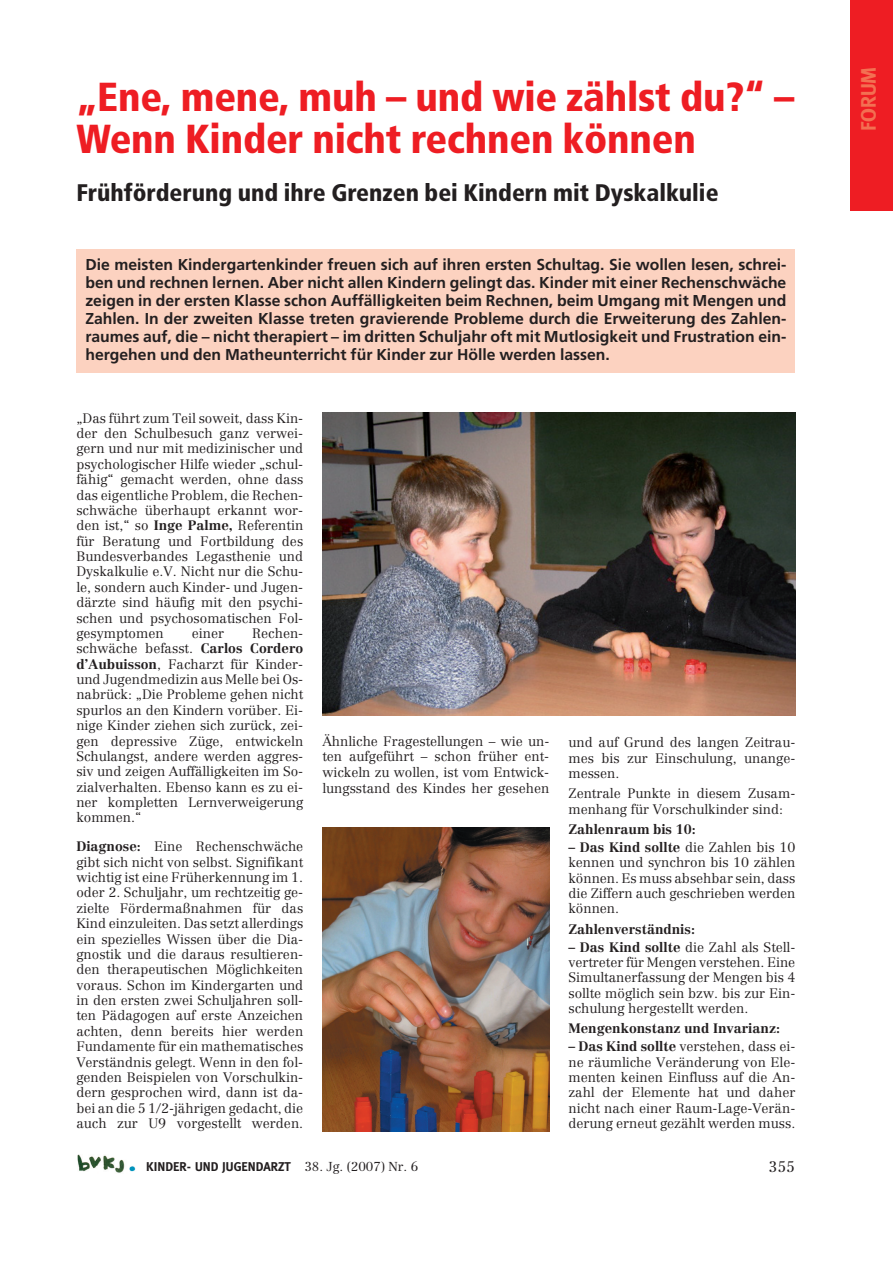
<style>
.page{position:relative;width:893px;height:1263px;background:#fff}
.page>*{position:absolute;margin:0;border:0;box-sizing:border-box;transform-origin:0 0}
.t1{font:900 condensed 40.5px/42px "Frutiger";letter-spacing:-.005em;color:#ee1d23}
.t2{font:900 condensed 24px "Frutiger";color:#231f20}
.t3{font:700 21px "Meta";color:#f37052}
.t4{font:700 15.75px/18px "Frutiger";color:#231f20;text-align:justify}
.t5{font:300 15px "Centennial";color:#231f20}
.t6{font:300 13.5px/15.5px "Centennial";color:#231f20;text-align:justify}
.t7{font:700 13.5px "Centennial";color:#231f20}
.t8{font:700 12.75px "Meta";color:#231f20}
.s1{font-weight:700}
.s2{font-family:"Centennial";font-weight:300}
</style>
<div class="page">
<div style="left:850px;top:0;width:42px;height:210px;background:#ee1d23"></div>
<img style="left:77px;top:1154px;width:59px;height:19px">
<div style="left:76px;top:249px;width:719px;height:124px;background:#fcd2c0"></div>
<img style="left:322px;top:827px;width:227px;height:304px">
<img style="left:322px;top:412px;width:473px;height:304px">
<h1 class="t1" style="left:76px;top:79px;width:719px">„Ene, mene, muh – und wie zählst du?“ –<br>Wenn Kinder nicht rechnen können</h1>
<h2 class="t2" style="left:76px;top:183px;width:643px">Frühförderung und ihre Grenzen bei Kindern mit Dyskalkulie</h2>
<p class="t4" style="left:85px;top:257px;width:702px">Die meisten Kindergartenkinder freuen sich auf ihren ersten Schultag. Sie wollen lesen, schrei&shy;ben und rechnen lernen. Aber nicht allen Kindern gelingt das. Kinder mit einer Rechenschwäche zeigen in der ersten Klasse schon Auffälligkeiten beim Rechnen, beim Umgang mit Mengen und Zahlen. In der zweiten Klasse treten gravierende Probleme durch die Erweiterung des Zahlen&shy;raumes auf, die – nicht therapiert – im dritten Schuljahr oft mit Mutlosigkeit und Frustration ein&shy;hergehen und den Matheunterricht für Kinder zur Hölle werden lassen.</p>
<p class="t6" style="left:76px;top:411px;width:228px">„Das führt zum Teil soweit, dass Kin&shy;der den Schulbesuch ganz verwei&shy;gern und nur mit medizinischer und psychologischer Hilfe wieder „schul&shy;fähig“ gemacht werden, ohne dass das eigentliche Problem, die Rechen&shy;schwäche überhaupt erkannt wor&shy;den ist,“ so <span class="s1">Inge Palme,</span> Referentin für Beratung und Fortbildung des Bundesverbandes Legasthenie und Dyskalkulie e.V. Nicht nur die Schu&shy;le, sondern auch Kinder- und Jugen&shy;därzte sind häufig mit den psychi&shy;schen und psychosomatischen Fol&shy;gesymptomen</p>
<p class="t6" style="left:76px;top:627px;width:228px;text-indent:176px">Rechen&shy;schwäche befasst. <span class="s1">Carlos Cordero d’Aubuisson</span>, Facharzt für Kinder&shy;und Jugendmedizin aus Melle bei Os&shy;nabrück: „Die Probleme gehen nicht spurlos an den Kindern vorüber. Ei&shy;nige Kinder ziehen sich zurück, zei&shy;gen depressive Züge, entwickeln Schulangst, andere werden aggres&shy;siv und zeigen Auffälligkeiten im So&shy;zialverhalten. Ebenso kann es zu ei&shy;ner kompletten Lernverweigerung kommen.“</p>
<p class="t6" style="left:76px;top:840px;width:228px"><span class="s1">Diagnose:</span> Eine Rechenschwäche gibt sich nicht von selbst. Signifikant wichtig ist eine Früherkennung im 1. oder 2. Schuljahr, um rechtzeitig ge&shy;zielte Fördermaßnahmen für das Kind einzuleiten. Das setzt allerdings ein spezielles Wissen über die Dia&shy;gnostik und die daraus resultieren&shy;den therapeutischen Möglichkeiten voraus. Schon im Kindergarten und in den ersten zwei Schuljahren soll&shy;ten Pädagogen auf erste Anzeichen achten, denn bereits hier werden Fundamente für ein mathematisches Verständnis gelegt. Wenn in den fol&shy;genden Beispielen von Vorschulkin&shy;dern gesprochen wird, dann ist da&shy;bei an die 5 1/2-jährigen gedacht, die auch zur U9 vorgestellt werden.</p>
<p class="t8" style="left:146px;top:1162px;width:273px">KINDER- UND JUGENDARZT <span class="s2">38. Jg. (2007) Nr. 6</span></p>
<p class="t5" style="left:768px;top:1160px;width:28px">355</p>
<p class="t6" style="left:192px;top:627px;width:34px">einer</p>
<p class="t6" style="left:322px;top:734px;width:228px">Ähnliche Fragestellungen – wie un&shy;ten aufgeführt – schon früher ent&shy;wickeln zu wollen, ist vom Entwick&shy;lungsstand des Kindes her gesehen</p>
<p class="t6" style="left:568px;top:736px;width:228px">und auf Grund des langen Zeitrau&shy;mes bis zur Einschulung, unange&shy;messen.</p>
<p class="t6" style="left:568px;top:787px;width:228px">Zentrale Punkte in diesem Zusam&shy;menhang für Vorschulkinder sind:</p>
<p class="t7" style="left:568px;top:824px;width:129px">Zahlenraum bis 10:</p>
<p class="t6" style="left:568px;top:840px;width:228px"><span class="s1">– Das Kind sollte</span> die Zahlen bis 10 kennen und synchron bis 10 zählen können. Es muss absehbar sein, dass die Ziffern auch geschrieben werden können.</p>
<p class="t7" style="left:568px;top:923px;width:128px">Zahlenverständnis:</p>
<p class="t6" style="left:568px;top:940px;width:228px"><span class="s1">– Das Kind sollte</span> die Zahl als Stell&shy;vertreter für Mengen verstehen. Eine Simultanerfassung der Mengen bis 4 sollte möglich sein bzw. bis zur Ein&shy;schulung hergestellt werden.</p>
<p class="t7" style="left:568px;top:1023px;width:213px">Mengenkonstanz und Invarianz:</p>
<p class="t6" style="left:568px;top:1040px;width:228px"><span class="s1">– Das Kind sollte</span> verstehen, dass ei&shy;ne räumliche Veränderung von Ele&shy;menten keinen Einfluss auf die An&shy;zahl der Elemente hat und daher nicht nach einer Raum-Lage-Verän&shy;derung erneut gezählt werden muss.</p>
<h3 class="t3" style="left:860px;top:131px;width:66px;rotate:-90deg">FORUM</h3>
</div>
